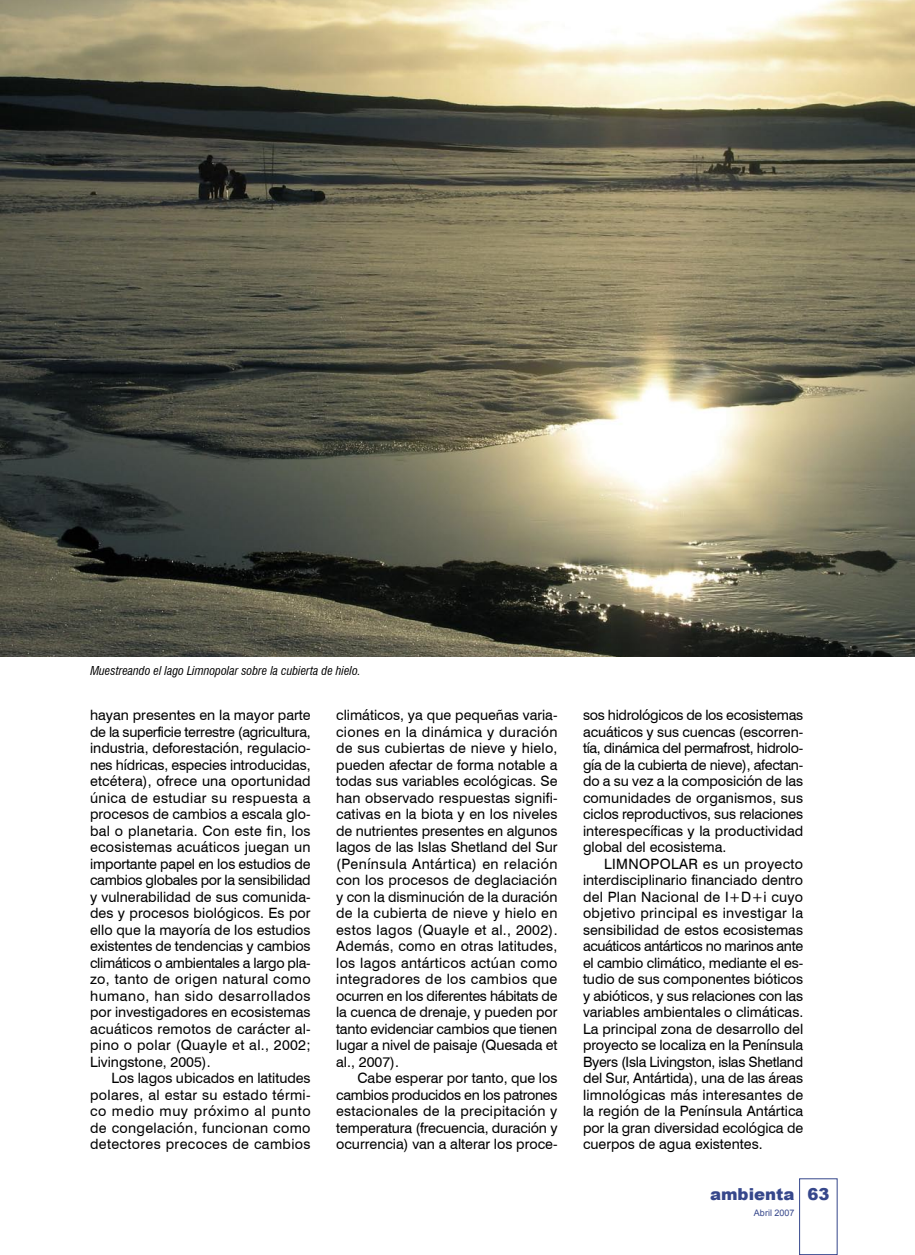
<style>
.page{position:relative;width:915px;height:1255px;background:#fff}
.page>*{position:absolute;margin:0;border:0;box-sizing:border-box;transform-origin:0 0}
.t1{font:900 16.5px "Arial";color:#36478b}
.Texto_general{font:14.25px/16.5px "Swiss 721 BT";color:#000;text-align:justify}
.Pié_de_foto{font:italic condensed 12px "Swiss 721 BT";color:#000}
.t2{font:9px "Arial";color:#36478b}
</style>
<div class="page">
<div style="left:799px;top:1178px;width:38px;height:76px;border:1px solid #36478b"></div>
<img style="left:0;top:0;width:914px;height:656px">
<p class="Pié_de_foto" style="left:90px;top:664px;width:272px">Muestreando el lago Limnopolar sobre la cubierta de hielo.</p>
<p class="Texto_general" style="left:90px;top:706px;width:222px">hayan presentes en la mayor parte de la superficie terrestre (agricultura, industria, deforestación, regulacio&shy;nes hídricas, especies introducidas, etcétera), ofrece una oportunidad única de estudiar su respuesta a procesos de cambios a escala glo&shy;bal o planetaria. Con este fin, los ecosistemas acuáticos juegan un importante papel en los estudios de cambios globales por la sensibilidad y vulnerabilidad de sus comunida&shy;des y procesos biológicos. Es por ello que la mayoría de los estudios existentes de tendencias y cambios climáticos o ambientales a largo pla&shy;zo, tanto de origen natural como humano, han sido desarrollados por investigadores en ecosistemas acuáticos remotos de carácter al&shy;pino o polar (Quayle et al., 2002; Livingstone, 2005).</p>
<p class="Texto_general" style="left:90px;top:1069px;width:222px;text-indent:21px">Los lagos ubicados en latitudes polares, al estar su estado térmi&shy;co medio muy próximo al punto de congelación, funcionan como detectores precoces de cambios</p>
<p class="Texto_general" style="left:336px;top:706px;width:223px">climáticos, ya que pequeñas varia&shy;ciones en la dinámica y duración de sus cubiertas de nieve y hielo, pueden afectar de forma notable a todas sus variables ecológicas. Se han observado respuestas signifi&shy;cativas en la biota y en los niveles de nutrientes presentes en algunos lagos de las Islas Shetland del Sur (Península Antártica) en relación con los procesos de deglaciación y con la disminución de la duración de la cubierta de nieve y hielo en estos lagos (Quayle et al., 2002).<br>Además, como en otras latitudes, los lagos antárticos actúan como integradores de los cambios que ocurren en los diferentes hábitats de la cuenca de drenaje, y pueden por tanto evidenciar cambios que tienen lugar a nivel de paisaje (Quesada et al., 2007).</p>
<p class="Texto_general" style="left:336px;top:1069px;width:223px;text-indent:21px">Cabe esperar por tanto, que los cambios producidos en los patrones estacionales de la precipitación y temperatura (frecuencia, duración y ocurrencia) van a alterar los proce-</p>
<p class="Texto_general" style="left:583px;top:706px;width:222px">sos hidrológicos de los ecosistemas acuáticos y sus cuencas (escorren&shy;tía, dinámica del permafrost, hidrolo&shy;gía de la cubierta de nieve), afectan&shy;do a su vez a la composición de las comunidades de organismos, sus ciclos reproductivos, sus relaciones interespecíficas y la productividad global del ecosistema.</p>
<p class="Texto_general" style="left:583px;top:855px;width:222px;text-indent:21px">LIMNOPOLAR es un proyecto interdisciplinario financiado dentro del Plan Nacional de I+D+i cuyo objetivo principal es investigar la sensibilidad de estos ecosistemas acuáticos antárticos no marinos ante el cambio climático, mediante el es&shy;tudio de sus componentes bióticos y abióticos, y sus relaciones con las variables ambientales o climáticas.<br>La principal zona de desarrollo del proyecto se localiza en la Península Byers (Isla Livingston, islas Shetland del Sur, Antártida), una de las áreas limnológicas más interesantes de la región de la Península Antártica por la gran diversidad ecológica de cuerpos de agua existentes.</p>
<p class="t1" style="left:709px;top:1181px;width:86px">ambienta</p>
<p class="t2" style="left:753px;top:1207px;width:42px">Abril 2007</p>
<p class="t1" style="left:807px;top:1181px;width:24px">63</p>
</div>
